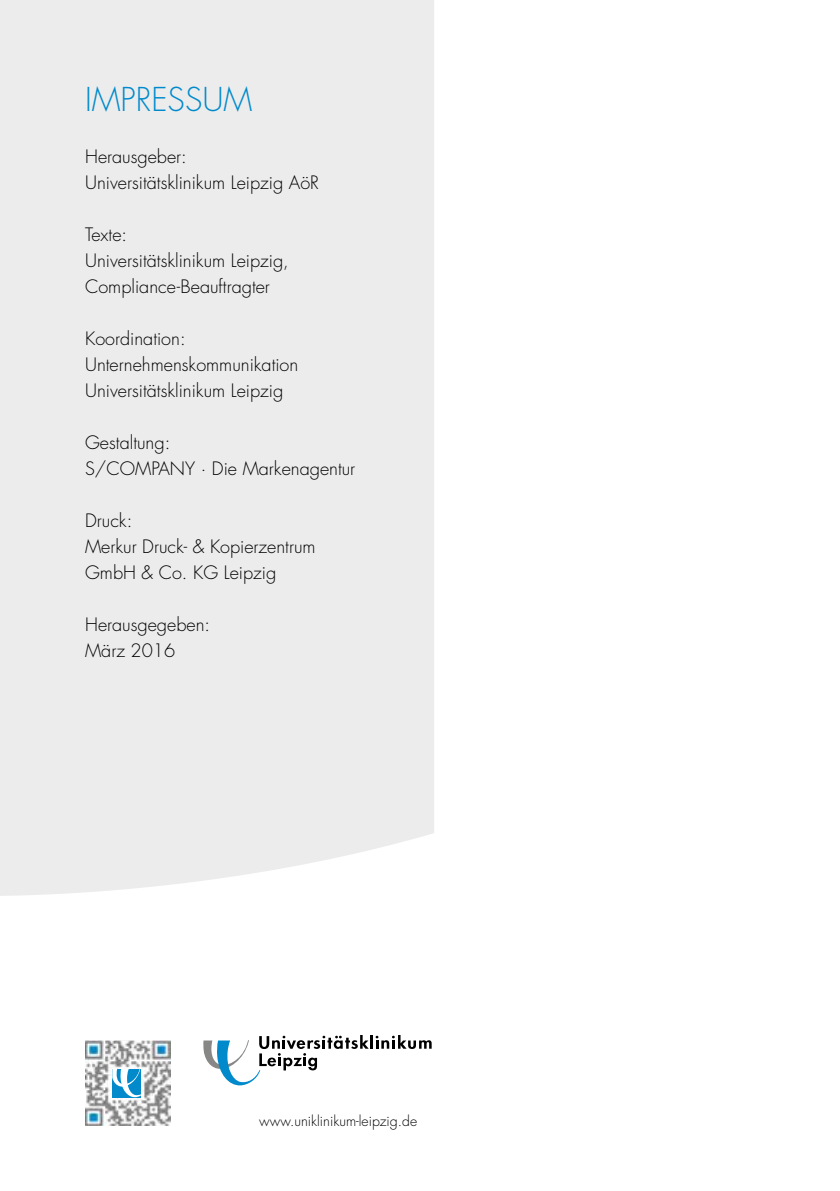
<style>
.page{position:relative;width:840px;height:1191px;background:#fff}
.page>*{position:absolute;margin:0;border:0;box-sizing:border-box;transform-origin:0 0}
.t1{font:300 32px "Futura Std";color:#008acb}
.t2{font:300 18px/26px "Futura Std";color:#000}
.t3{font:300 14px "Futura Std";color:#000}
</style>
<div class="page">
<div style="left:0;top:0;width:434px;height:896px;background:#ececed"></div>
<img style="left:85px;top:1040px;width:85px;height:85px">
<svg style="left:112px;top:1068px;width:29px;height:29px"></svg>
<svg style="left:203px;top:1035px;width:229px;height:51px"></svg>
<div style="left:300px;top:1072px;width:133px;height:20px;background:#fff"></div>
<h1 class="t1" style="left:85px;top:80px;width:169px">IMPRESSUM</h1>
<p class="t2" style="left:85px;top:144px;width:235px">Herausgeber:<br>Universitätsklinikum Leipzig AöR</p>
<p class="t2" style="left:85px;top:222px;width:205px">Texte:<br>Universitätsklinikum Leipzig,<br>Compliance-Beauftragter</p>
<p class="t2" style="left:85px;top:326px;width:214px">Koordination:<br>Unternehmenskommunikation<br>Universitätsklinikum Leipzig</p>
<p class="t2" style="left:85px;top:430px;width:271px">Gestaltung:<br>S/COMPANY · Die Markenagentur</p>
<p class="t2" style="left:85px;top:508px;width:232px">Druck:<br>Merkur Druck- &amp; Kopierzentrum<br>GmbH &amp; Co. KG Leipzig</p>
<p class="t2" style="left:85px;top:612px;width:126px">Herausgegeben:<br>März 2016</p>
<p class="t3" style="left:259px;top:1112px;width:159px">www.uniklinikum-leipzig.de</p>
</div>
